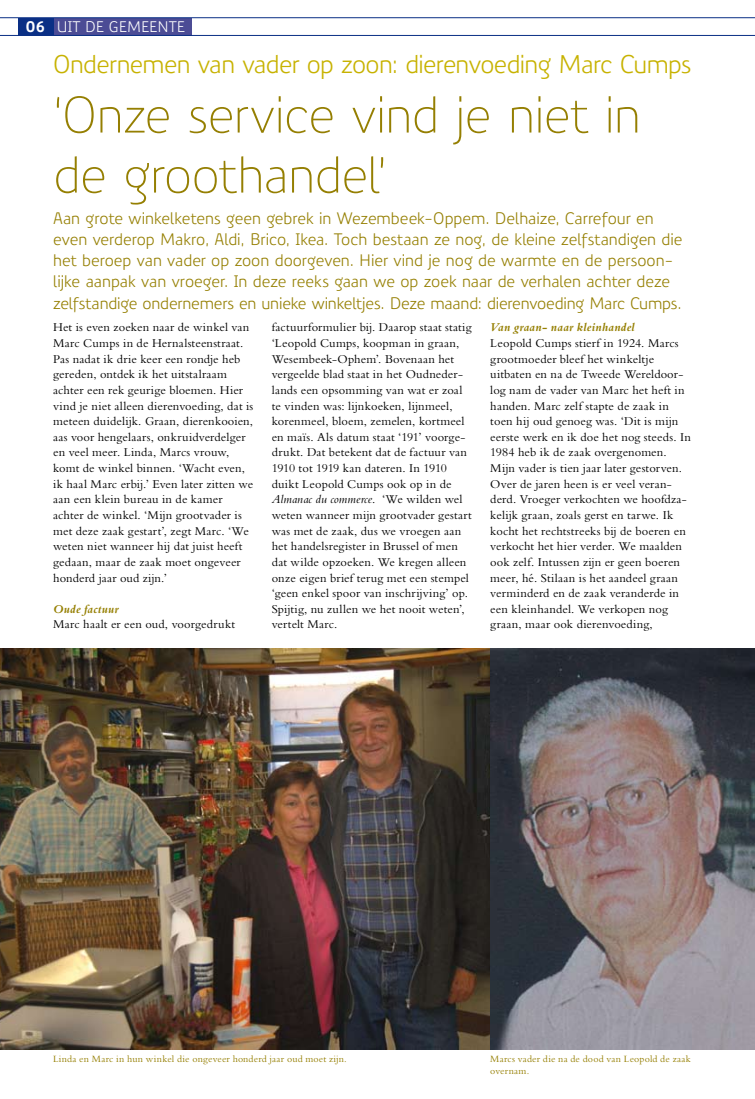
<style>
.page{position:relative;width:755px;height:1099px;background:#fff}
.page>*{position:absolute;margin:0;border:0;box-sizing:border-box;transform-origin:0 0}
.t1{font:300 50px/60px "Precious Sans";color:#957f02}
.t2{font:25px "Precious Sans";letter-spacing:-.03em;color:#c7b200}
.t3{font:16.25px/21.2px "Precious Sans";letter-spacing:-.005em;color:#957f02}
.t4{font:15px "Precious Sans";color:#fff}
.t5{font:12.5px/15.6px "Bembo Std";letter-spacing:.01em;color:#000}
.t6{font:italic 700 12.5px "Bembo Std";letter-spacing:.01em;color:#957f02}
.t7{font:10px/12px "Bembo Std";letter-spacing:.015em;color:#957f02}
.s1{font-weight:700}
.s2{font-style:italic}
</style>
<div class="page">
<div style="left:53px;top:18px;width:138px;height:17px;background:#4c4c95"></div>
<div style="left:18px;top:18px;width:35px;height:17px;background:#0a2f85"></div>
<hr style="left:0;top:18px;width:755px;height:1px;background:#0a2f85">
<hr style="left:0;top:35px;width:755px;height:1px;background:#0a2f85">
<img style="left:0;top:649px;width:754px;height:400px">
<p class="t4" style="left:26px;top:17px;width:40px"><span class="s1">06</span> uit</p>
<p class="t4" style="left:85px;top:17px;width:66px">de gemeente</p>
<h2 class="t2" style="left:53px;top:48px;width:640px">Ondernemen van vader op zoon: dierenvoeding Marc Cumps</h2>
<h1 class="t1" style="left:53px;top:85px;width:589px">‘Onze service vind je niet in de groothandel’</h1>
<p class="t3" style="left:53px;top:207px;width:631px">Aan grote winkelketens geen gebrek in Wezembeek-Oppem. Delhaize, Carrefour en even verderop Makro, Aldi, Brico, Ikea. Toch bestaan ze nog, de kleine zelfstandigen die het beroep van vader op zoon doorgeven. Hier vind je nog de warmte en de persoon&shy;lijke aanpak van vroeger. In deze reeks gaan we op zoek naar de verhalen achter deze zelfstandige ondernemers en unieke winkeltjes. Deze maand: dierenvoeding Marc Cumps.</p>
<p class="t5" style="left:53px;top:319px;width:202px">Het is even zoeken naar de winkel van Marc Cumps in de Hernalsteenstraat.<br>Pas nadat ik drie keer een rondje heb gereden, ontdek ik het uitstalraam achter een rek geurige bloemen. Hier vind je niet alleen dierenvoeding, dat is meteen duidelijk. Graan, dierenkooien, aas voor hengelaars, onkruidverdelger en veel meer. Linda, Marcs vrouw, komt de winkel binnen. ‘Wacht even, ik haal Marc erbij.’ Even later zitten we aan een klein bureau in de kamer achter de winkel. ‘Mijn grootvader is met deze zaak gestart’, zegt Marc. ‘We weten niet wanneer hij dat juist heeft gedaan, maar de zaak moet ongeveer honderd jaar oud zijn.’</p>
<p class="t6" style="left:53px;top:602px;width:67px">Oude factuur</p>
<p class="t5" style="left:53px;top:616px;width:183px">Marc haalt er een oud, voorgedrukt</p>
<p class="t5" style="left:272px;top:319px;width:201px">factuurformulier bij. Daarop staat statig ‘Leopold Cumps, koopman in graan, Wesembeek-Ophem’. Bovenaan het vergeelde blad staat in het Oudneder&shy;lands een opsomming van wat er zoal te vinden was: lijnkoeken, lijnmeel, korenmeel, bloem, zemelen, kortmeel en maïs. Als datum staat ‘191’ voorge&shy;drukt. Dat betekent dat de factuur van 1910 tot 1919 kan dateren. In 1910 duikt Leopold Cumps ook op in de <span class="s2">Almanac du commerce</span>. ‘We wilden wel weten wanneer mijn grootvader gestart was met de zaak, dus we vroegen aan het handelsregister in Brussel of men dat wilde opzoeken. We kregen alleen onze eigen brief terug met een stempel ‘geen enkel spoor van inschrijving’ op.<br>Spijtig, nu zullen we het nooit weten’, vertelt Marc.</p>
<p class="t6" style="left:490px;top:320px;width:146px">Van graan- naar kleinhandel</p>
<p class="t5" style="left:490px;top:335px;width:202px">Leopold Cumps stierf in 1924. Marcs grootmoeder bleef het winkeltje uitbaten en na de Tweede Wereldoor&shy;log nam de vader van Marc het heft in handen. Marc zelf stapte de zaak in toen hij oud genoeg was. ‘Dit is mijn eerste werk en ik doe het nog steeds. In 1984 heb ik de zaak overgenomen.<br>Mijn vader is tien jaar later gestorven.<br>Over de jaren heen is er veel veran&shy;derd. Vroeger verkochten we hoofdza&shy;kelijk graan, zoals gerst en tarwe. Ik kocht het rechtstreeks bij de boeren en verkocht het hier verder. We maalden ook zelf. Intussen zijn er geen boeren meer, hé. Stilaan is het aandeel graan verminderd en de zaak veranderde in een kleinhandel. We verkopen nog graan, maar ook dierenvoeding,</p>
<p class="t7" style="left:53px;top:1052px;width:295px">Linda en Marc in hun winkel die ongeveer honderd jaar oud moet zijn.</p>
<p class="t7" style="left:490px;top:1052px;width:202px">Marcs vader die na de dood van Leopold de zaak overnam.</p>
</div>
